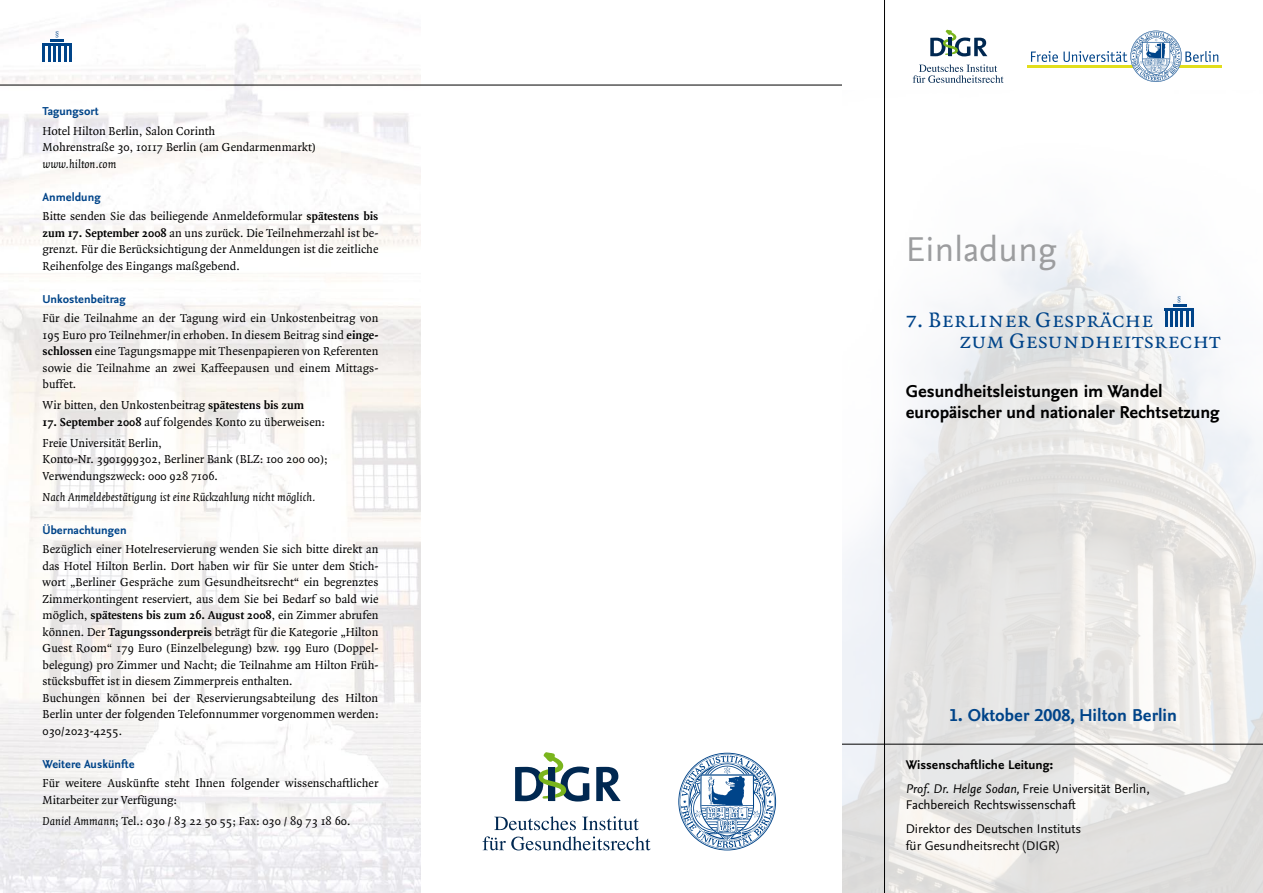
<style>
.page{position:relative;width:1263px;height:893px;background:#fff}
.page>*{position:absolute;margin:0;border:0;box-sizing:border-box;transform-origin:0 0}
.t1{font:36px "Nexus Sans OT";color:#9c9d9f}
.t2{font:22.5px "Quadraat Small Caps";color:#004489}
.t3{font:700 18px/21px "Nexus Sans OT";letter-spacing:-.01em;color:#000}
.t4{font:700 18px "Nexus Sans OT";color:#004489}
.t5{font:13.2px/24px "Nexus Sans OT";color:#000}
.t6{font:700 13.2px/24px "Nexus Sans OT";color:#000}
.t7{font:12.3px/16.5px "Quadraat";color:#000}
.t8{font:italic 12.3px "Quadraat";color:#000}
.t9{font:700 12px "Nexus Sans OT";color:#004489}
.t10{font:7.35px "Quadraat";color:#004489}
.s1{font-weight:700}
.s2{font-style:italic}
.s3{font-weight:400;font-style:italic}
.s4{font-weight:400}
</style>
<div class="page">
<img style="left:842px;top:230px;width:421px;height:663px">
<img style="left:0;top:25px;width:421px;height:868px">
<svg style="left:678px;top:753px;width:98px;height:97px"></svg>
<hr style="left:884px;top:0;width:1px;height:893px;background:#000">
<hr style="left:842px;top:744px;width:421px;height:1px;background:#000">
<hr style="left:0;top:85px;width:842px;height:1px;background:#000">
<hr style="left:1027px;top:65px;width:194px;height:3px;background:#e2de1c">
<svg style="left:1031px;top:31px;width:187px;height:51px"></svg>
<svg style="left:43px;top:46px;width:2px;height:15px"></svg>
<hr style="left:48px;top:46px;width:3px;height:15px;background:#004489">
<hr style="left:69px;top:46px;width:3px;height:15px;background:#004489">
<hr style="left:43px;top:43px;width:29px;height:3px;background:#004489">
<svg style="left:51px;top:39px;width:15px;height:22px"></svg>
<svg style="left:913px;top:64px;width:90px;height:19px"></svg>
<svg style="left:930px;top:30px;width:57px;height:26px"></svg>
<svg style="left:494px;top:816px;width:82px;height:14px"></svg>
<svg style="left:582px;top:816px;width:57px;height:14px"></svg>
<svg style="left:483px;top:836px;width:168px;height:14px"></svg>
<svg style="left:596px;top:767px;width:25px;height:34px"></svg>
<svg style="left:515px;top:752px;width:74px;height:49px"></svg>
<div style="left:549px;top:767px;width:6px;height:8px;background:#002851"></div>
<div style="left:549px;top:792px;width:6px;height:8px;background:#002851"></div>
<svg style="left:1165px;top:311px;width:2px;height:16px"></svg>
<hr style="left:1170px;top:311px;width:3px;height:16px;background:#004489">
<hr style="left:1191px;top:311px;width:3px;height:16px;background:#004489">
<hr style="left:1164px;top:308px;width:30px;height:3px;background:#004489">
<svg style="left:1173px;top:305px;width:15px;height:22px"></svg>
<p class="t10" style="left:56px;top:30px;width:5px">§</p>
<p class="t9" style="left:43px;top:104px;width:58px">Tagungsort</p>
<p class="t7" style="left:43px;top:123px;width:275px">Hotel Hilton Berlin, Salon Corinth<br>Mohrenstraße 30, 10117 Berlin (am Gendarmenmarkt)</p>
<p class="t8" style="left:43px;top:157px;width:75px">www.hilton.com</p>
<p class="t9" style="left:43px;top:189px;width:60px">Anmeldung</p>
<p class="t7" style="left:43px;top:208px;width:337px;text-align:justify">Bitte senden Sie das beiliegende Anmeldeformular <span class="s1">spätestens bis zum 17. September 2008</span> an uns zurück. Die Teilnehmerzahl ist be&shy;grenzt. Für die Berücksichtigung der Anmeldungen ist die zeitliche Reihenfolge des Eingangs maßgebend.</p>
<p class="t9" style="left:43px;top:291px;width:85px">Unkostenbeitrag</p>
<p class="t7" style="left:43px;top:310px;width:337px;text-align:justify">Für die Teilnahme an der Tagung wird ein Unkostenbeitrag von 195 Euro pro Teilnehmer/in erhoben. In diesem Beitrag sind <span class="s1">einge&shy;schlossen</span> eine Tagungsmappe mit Thesenpapieren von Referenten sowie die Teilnahme an zwei Kaffeepausen und einem Mittags&shy;buffet.</p>
<p class="t7" style="left:43px;top:397px;width:263px">Wir bitten, den Unkostenbeitrag <span class="s1">spätestens bis zum</span></p>
<p class="t7" style="left:43px;top:412px;width:284px;line-height:21px"><span class="s1">17. September 2008</span> auf folgendes Konto zu überweisen:<br>Freie Universität Berlin,</p>
<p class="t7" style="left:43px;top:451px;width:287px">Konto-Nr. 3901999302, Berliner Bank (BLZ: 100 200 00);<br>Verwendungszweck: 000 928 7106.</p>
<p class="t8" style="left:43px;top:490px;width:275px">Nach Anmeldebestätigung ist eine Rückzahlung nicht möglich.</p>
<p class="t9" style="left:43px;top:522px;width:86px">Übernachtungen</p>
<p class="t7" style="left:43px;top:541px;width:337px">Bezüglich einer Hotelreservierung wenden Sie sich bitte direkt an das Hotel Hilton Berlin. Dort haben wir für Sie unter dem Stich&shy;wort „Berliner Gespräche zum Gesundheitsrecht“ ein begrenztes Zimmerkontingent reserviert, aus dem Sie bei Bedarf so bald wie möglich, <span class="s1">spätestens bis zum 26. August 2008</span>, ein Zimmer abrufen können. Der <span class="s1">Tagungssonderpreis</span> beträgt für die Kategorie „Hilton Guest Room“ 179 Euro (Einzelbelegung) bzw. 199 Euro (Doppel&shy;belegung) pro Zimmer und Nacht; die Teilnahme am Hilton Früh&shy;stücksbuffet ist in diesem Zimmerpreis enthalten.<br>Buchungen können bei der Reservierungsabteilung des Hilton Berlin unter der folgenden Telefonnummer vorgenommen werden:<br>030/2023-4255.</p>
<p class="t9" style="left:43px;top:756px;width:94px">Weitere Auskünfte</p>
<p class="t7" style="left:43px;top:775px;width:337px">Für weitere Auskünfte steht Ihnen folgender wissenschaftlicher<br>Mitarbeiter zur Verfügung:</p>
<p class="t7" style="left:43px;top:813px;width:310px"><span class="s2">Daniel Ammann</span>; Tel.: 030 / 83 22 50 55; Fax: 030 / 89 73 18 60.</p>
<h1 class="t1" style="left:906px;top:226px;width:153px">Einladung</h1>
<p class="t10" style="left:1177px;top:295px;width:5px">§</p>
<h2 class="t2" style="left:960px;top:329px;width:262px">zum Gesundheitsrecht</h2>
<h3 class="t3" style="left:906px;top:381px;width:315px">Gesundheitsleistungen im Wandel europäischer und nationaler Rechtsetzung</h3>
<h2 class="t2" style="left:906px;top:308px;width:249px">7. Berliner Gespräche</h2>
<h3 class="t4" style="left:949px;top:703px;width:229px">1. Oktober 2008, Hilton Berlin</h3>
<p class="t6" style="left:906px;top:752px;width:245px">Wissenschaftliche Leitung:<br><span class="s3">Prof. Dr. Helge Sodan,</span> <span class="s4">Freie Universität Berlin,</span></p>
<p class="t5" style="left:906px;top:793px;width:177px">Fachbereich Rechtswissenschaft<br>Direktor des Deutschen Instituts</p>
<p class="t5" style="left:906px;top:833px;width:155px">für Gesundheitsrecht (DIGR)</p>
</div>
